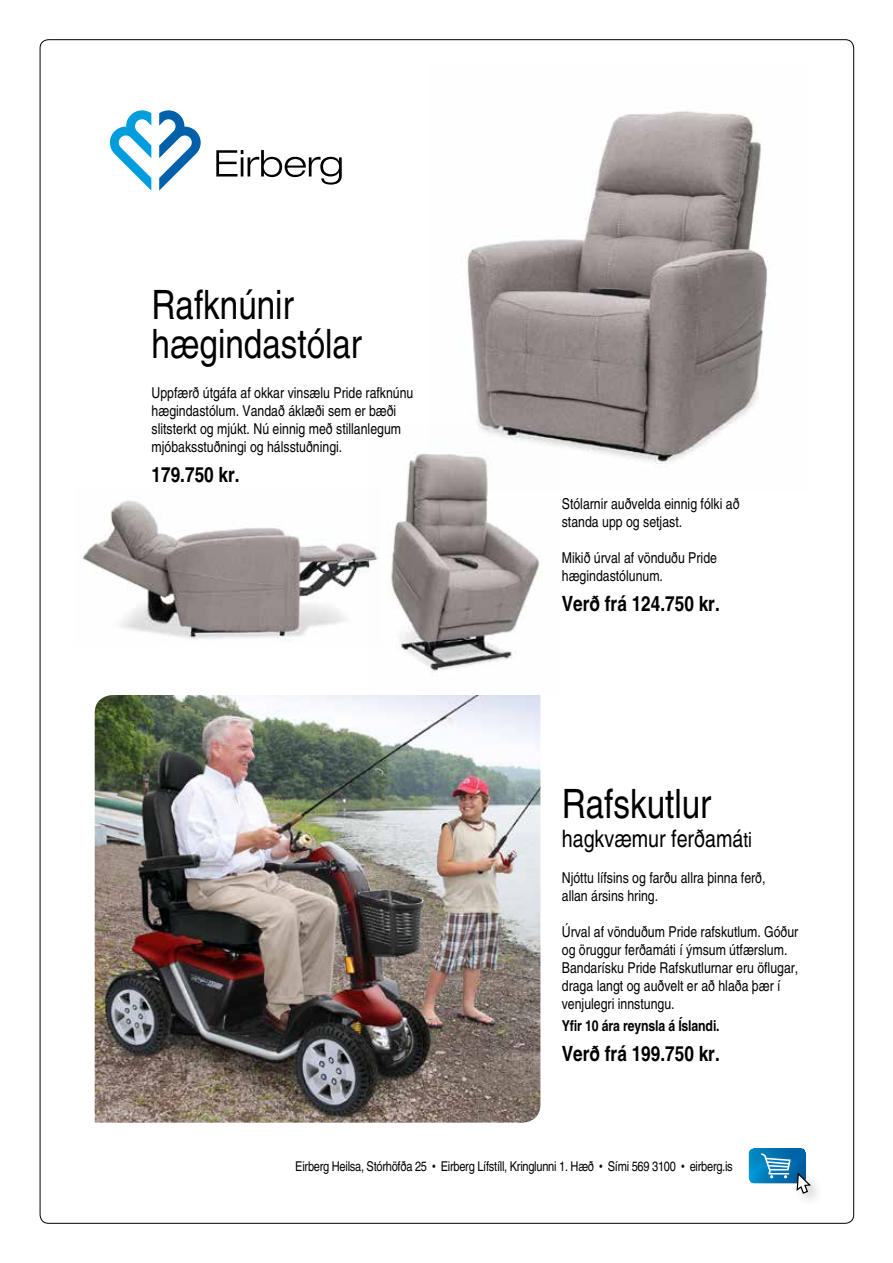
<style>
.page{position:relative;width:893px;height:1263px;background:#fff}
.page>*{position:absolute;margin:0;border:0;box-sizing:border-box;transform-origin:0 0}
.t1{font:condensed 40.5px/39px "Helvetica";color:#000}
.t2{font:condensed 24px "Helvetica";color:#000}
.t3{font:700 condensed 21px "Helvetica";color:#000}
.t4{font:condensed 15px/18px "Helvetica";color:#000}
.t5{font:700 condensed 15px "Helvetica";letter-spacing:-.01em;color:#000}
.t6{font:condensed 13.5px "Helvetica";letter-spacing:-.02em;color:#000}
.s1{font-size:21px}
.s2{font-size:10.5px}
</style>
<div class="page">
<svg style="left:110px;top:110px;width:41px;height:80px"></svg>
<svg style="left:159px;top:110px;width:42px;height:81px"></svg>
<svg style="left:216px;top:150px;width:126px;height:35px"></svg>
<div style="left:747px;top:1147px;width:62px;height:38px;background:#000;opacity:.11"></div>
<div style="left:791px;top:1169px;width:34px;height:39px;background:#000;opacity:.2"></div>
<svg style="left:749px;top:1148px;width:62px;height:46px"></svg>
<img style="left:83px;top:501px;width:287px;height:142px">
<img style="left:465px;top:111px;width:303px;height:357px">
<img style="left:95px;top:695px;width:445px;height:428px">
<img style="left:370px;top:427px;width:188px;height:250px">
<h1 class="t1" style="left:152px;top:286px;width:212px">Rafknúnir hægindastólar</h1>
<p class="t4" style="left:152px;top:384px;width:263px">Uppfærð útgáfa af okkar vinsælu Pride rafknúnu hægindastólum. Vandað áklæði sem er bæði slitsterkt og mjúkt. Nú einnig með stillanlegum mjóbaksstuðningi og hálsstuðningi.</p>
<h3 class="t3" style="left:152px;top:462px;width:90px">179.750 kr.</h3>
<p class="t4" style="left:562px;top:495px;width:179px">Stólarnir auðvelda einnig fólki að standa upp og setjast.</p>
<p class="t4" style="left:562px;top:549px;width:157px">Mikið úrval af vönduðu Pride hægindastólunum.</p>
<h3 class="t3" style="left:562px;top:591px;width:159px">Verð frá 124.750 kr.</h3>
<h1 class="t1" style="left:562px;top:784px;width:151px">Rafskutlur</h1>
<h2 class="t2" style="left:562px;top:824px;width:192px">hagkvæmur ferðamá<span class="s1">ti</span></h2>
<p class="t4" style="left:562px;top:869px;width:205px">Njóttu lífsins og farðu allra þinna ferð, allan ársins hring.</p>
<p class="t4" style="left:562px;top:923px;width:238px">Úrval af vönduðum Pride rafskutlum. Góður og öruggur ferðamáti í ýmsum útfærslum.<br>Bandarísku Pride Rafskutlurnar eru öflugar, draga langt og auðvelt er að hlaða þær í venjulegri innstungu.</p>
<p class="t5" style="left:562px;top:1017px;width:159px">Yfir 10 ára reynsla á Íslandi.</p>
<h3 class="t3" style="left:562px;top:1041px;width:159px">Verð frá 199.750 kr.</h3>
<p class="t6" style="left:295px;top:1158px;width:439px">Eirberg Heilsa, Stórhöfða 25 <span class="s2">•</span> Eirberg Lífstíll, Kringlunni 1. Hæð <span class="s2">•</span> Sími 569 3100 <span class="s2">•</span> eirberg.is</p>
</div>
